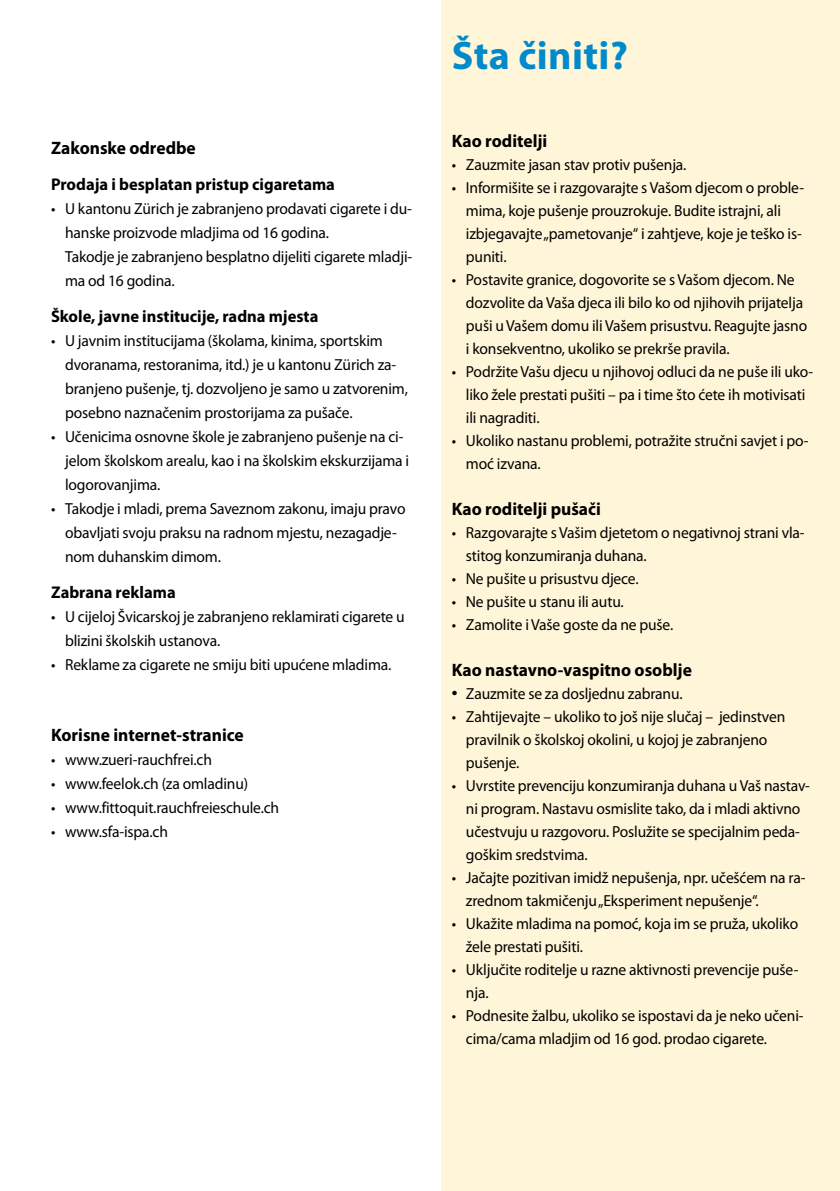
<style>
.page{position:relative;width:840px;height:1191px;background:#fff}
.page>*{position:absolute;margin:0;border:0;box-sizing:border-box;transform-origin:0 0}
.t1{font:700 40px "Myriad Pro";letter-spacing:.01em;color:#008acb}
.t2{font:700 18px "Myriad Pro";color:#000}
.t3{font:700 17px "Myriad Pro";color:#000}
.t4{font:16px/23px "Myriad Pro";letter-spacing:-.01em;color:#000}
.s1{font-family:"Frutiger Condensed BQ";font-size:17px}
</style>
<div class="page">
<div style="left:441px;top:0;width:398px;height:1191px;background:#fff5d8"></div>
<p class="t2" style="left:51px;top:136px;width:146px">Zakonske odredbe</p>
<p class="t3" style="left:51px;top:173px;width:285px">Prodaja i besplatan pristup cigaretama</p>
<p class="t4" style="left:65px;top:196px;width:348px;line-height:24px;text-indent:-14px">• U kantonu Zürich je zabranjeno prodavati cigarete i du&shy;hanske proizvode mladjima od 16 godina.<br>Takodje je zabranjeno besplatno dijeliti cigarete mladji&shy;ma od 16 godina.</p>
<p class="t3" style="left:51px;top:305px;width:269px">Škole, javne institucije, radna mjesta</p>
<p class="t4" style="left:65px;top:328px;width:344px;line-height:24px;text-indent:-14px">• U javnim institucijama (školama, kinima, sportskim dvoranama, restoranima, itd.) je u kantonu Zürich za&shy;branjeno pušenje, tj. dozvoljeno je samo u zatvorenim, posebno naznačenim prostorijama za pušače.</p>
<p class="t4" style="left:65px;top:424px;width:345px;line-height:24px;text-indent:-14px">• Učenicima osnovne škole je zabranjeno pušenje na ci&shy;jelom školskom arealu, kao i na školskim ekskurzijama i logorovanjima.</p>
<p class="t4" style="left:65px;top:496px;width:342px;line-height:24px;text-indent:-14px">• Takodje i mladi, prema Saveznom zakonu, imaju pravo obavljati svoju praksu na radnom mjestu, nezagadje&shy;nom duhanskim dimom.</p>
<p class="t3" style="left:51px;top:581px;width:126px">Zabrana reklama</p>
<p class="t4" style="left:65px;top:604px;width:341px;line-height:24px;text-indent:-14px">• U cijeloj Švicarskoj je zabranjeno reklamirati cigarete u blizini školskih ustanova.</p>
<p class="t4" style="left:51px;top:653px;width:341px">• Reklame za cigarete ne smiju biti upućene mladima.</p>
<p class="t2" style="left:51px;top:723px;width:194px">Korisne internet-stranice</p>
<p class="t4" style="left:51px;top:747px;width:162px">• www.zueri-rauchfrei.ch</p>
<p class="t4" style="left:51px;top:771px;width:198px">• www.feelok.ch (za omladinu)</p>
<p class="t4" style="left:51px;top:795px;width:229px">• www.fittoquit.rauchfreieschule.ch</p>
<p class="t4" style="left:51px;top:819px;width:118px">• www.sfa-ispa.ch</p>
<h1 class="t1" style="left:451px;top:29px;width:177px">Šta činiti?</h1>
<p class="t2" style="left:451px;top:129px;width:97px">Kao roditelji</p>
<p class="t4" style="left:451px;top:153px;width:236px">• Zauzmite jasan stav protiv pušenja.</p>
<p class="t4" style="left:465px;top:176px;width:339px;text-indent:-14px">• Informišite se i razgovarajte s Vašom djecom o proble&shy;mima, koje pušenje prouzrokuje. Budite istrajni, ali izbjegavajte „pametovanje“ i zahtjeve, koje je teško is&shy;puniti.</p>
<p class="t4" style="left:465px;top:268px;width:343px;text-indent:-14px">• Postavite granice, dogovorite se s Vašom djecom. Ne dozvolite da Vaša djeca ili bilo ko od njihovih prijatelja puši u Vašem domu ili Vašem prisustvu. Reagujte jasno i konsekventno, ukoliko se prekrše pravila.</p>
<p class="t4" style="left:465px;top:360px;width:349px;text-indent:-14px">• Podržite Vašu djecu u njihovoj odluci da ne puše ili uko&shy;liko žele prestati pušiti – pa i time što ćete ih motivisati ili nagraditi.</p>
<p class="t4" style="left:465px;top:429px;width:344px;text-indent:-14px">• Ukoliko nastanu problemi, potražite stručni savjet i po&shy;moć izvana.</p>
<p class="t2" style="left:451px;top:497px;width:150px">Kao roditelji pušači</p>
<p class="t4" style="left:465px;top:521px;width:340px;text-indent:-14px">• Razgovarajte s Vašim djetetom o negativnoj strani vla&shy;stitog konzumiranja duhana.</p>
<p class="t4" style="left:451px;top:567px;width:188px">• Ne pušite u prisustvu djece.</p>
<p class="t4" style="left:451px;top:590px;width:173px">• Ne pušite u stanu ili autu.</p>
<p class="t4" style="left:451px;top:613px;width:223px">• Zamolite i Vaše goste da ne puše.</p>
<p class="t2" style="left:451px;top:658px;width:241px">Kao nastavno-vaspitno osoblje</p>
<p class="t4" style="left:451px;top:682px;width:232px"><span class="s1">•</span> Zauzmite se za dosljednu zabranu.</p>
<p class="t4" style="left:465px;top:705px;width:321px;text-indent:-14px">• Zahtijevajte – ukoliko to još nije slučaj – jedinstven pravilnik o školskoj okolini, u kojoj je zabranjeno pušenje.</p>
<p class="t4" style="left:465px;top:774px;width:345px;text-indent:-14px">• Uvrstite prevenciju konzumiranja duhana u Vaš nastav&shy;ni program. Nastavu osmislite tako, da i mladi aktivno učestvuju u razgovoru. Poslužite se specijalnim peda&shy;goškim sredstvima.</p>
<p class="t4" style="left:465px;top:866px;width:341px;text-indent:-14px">• Jačajte pozitivan imidž nepušenja, npr. učešćem na ra&shy;zrednom takmičenju „Eksperiment nepušenje“.</p>
<p class="t4" style="left:465px;top:912px;width:333px;text-indent:-14px">• Ukažite mladima na pomoć, koja im se pruža, ukoliko žele prestati pušiti.</p>
<p class="t4" style="left:465px;top:958px;width:334px;text-indent:-14px">• Uključite roditelje u razne aktivnosti prevencije puše&shy;nja.</p>
<p class="t4" style="left:465px;top:1004px;width:339px;text-indent:-14px">• Podnesite žalbu, ukoliko se ispostavi da je neko učeni&shy;cima/cama mladjim od 16 god. prodao cigarete.</p>
</div>
